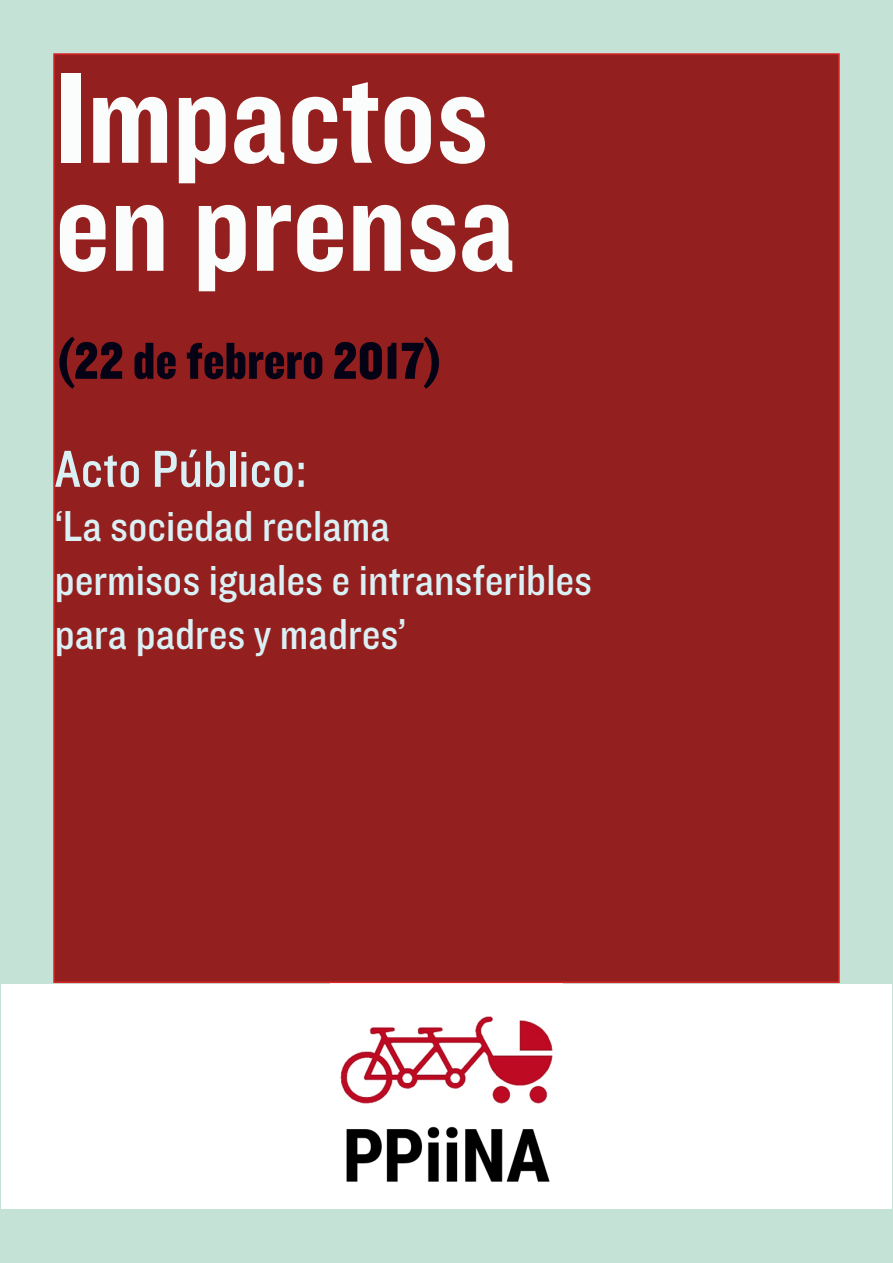
<style>
.page{position:relative;width:893px;height:1263px;background:#fff}
.page>*{position:absolute;margin:0;border:0;box-sizing:border-box;transform-origin:0 0}
.t1{font:135px "Knockout 50 Welterweight";color:#fbfdfc}
.t2{font:54px "Knockout HTF70 Full Welterwt";color:#060215}
.t3{font:54px "Knockout 30 Junior Welterwt";color:#daf0f5}
.t4{font:45px "Knockout 30 Junior Welterwt";color:#daf0f5}
</style>
<div class="page">
<img style="left:331px;top:983px;width:231px;height:199px">
<div style="left:54px;top:54px;width:785px;height:928px;background:#93201e"></div>
<p class="t1" style="left:55px;top:29px;width:435px">Impactos</p>
<p class="t1" style="left:55px;top:137px;width:462px">en prensa</p>
<p class="t2" style="left:55px;top:333px;width:390px">(22 de febrero 2017)</p>
<p class="t3" style="left:55px;top:432px;width:254px">Acto Público:</p>
<p class="t4" style="left:55px;top:496px;width:337px">‘La sociedad reclama</p>
<p class="t4" style="left:55px;top:550px;width:539px">permisos iguales e intransferibles</p>
<p class="t4" style="left:55px;top:604px;width:353px">para padres y madres’</p>
</div>
